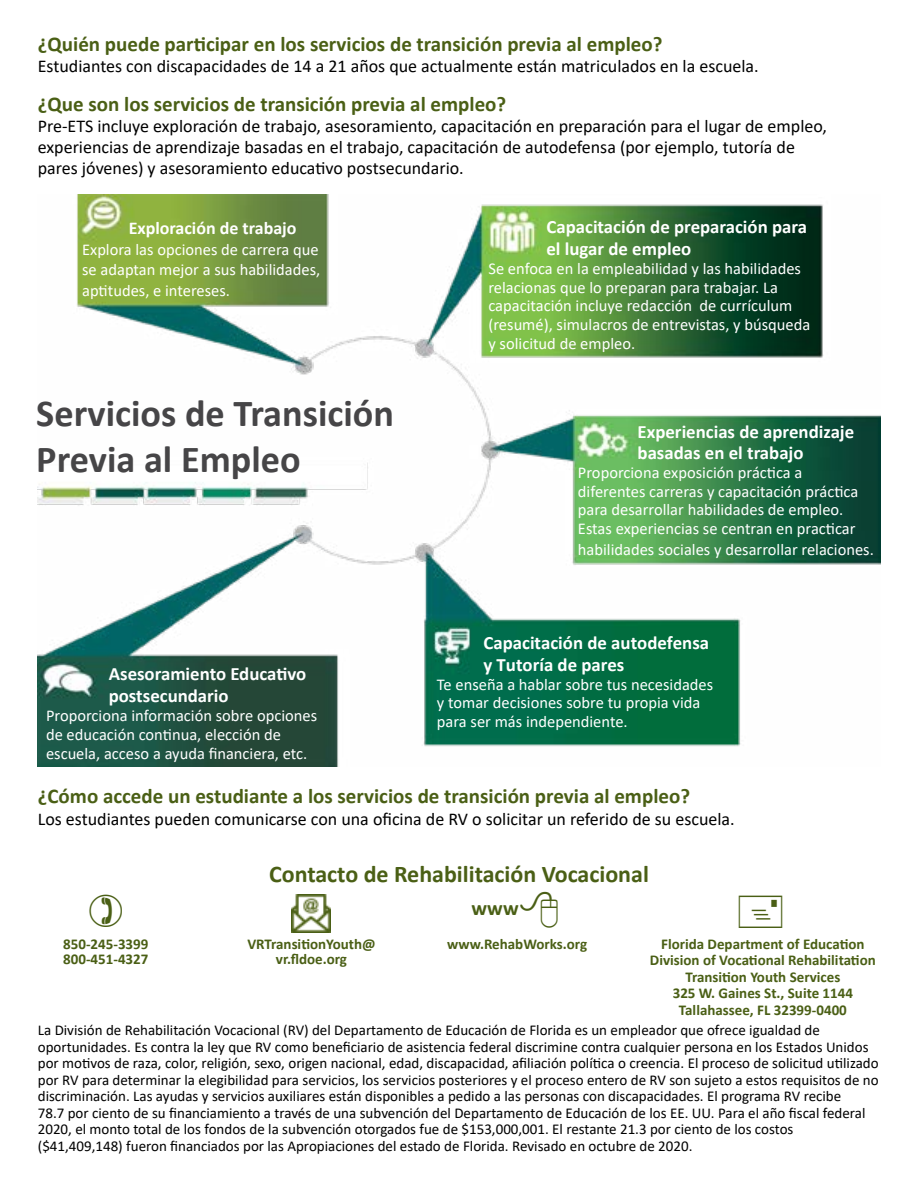
<style>
.page{position:relative;width:918px;height:1188px;background:#fff}
.page>*{position:absolute;margin:0;border:0;box-sizing:border-box;transform-origin:0 0}
.t1{font:700 38.25px/46.2px "Calibri";color:#464547}
.t2{font:700 24px "Calibri";color:#4a5f15}
.t3{font:700 21px "Calibri";color:#4a5f15}
.t4{font:700 18.75px/21.9px "Calibri";color:#fff}
.t5{font:18px/21px "Calibri";color:#000}
.t6{font:700 18px "Calibri";color:#fff}
.t7{font:16.5px/18.9px "Calibri";color:#fff}
.t8{font:15px/16.5px "Calibri";color:#000}
.t9{font:700 15px/15px "Calibri";color:#4a5f15;text-align:center}
</style>
<div class="page">
<img style="left:38px;top:194px;width:842px;height:573px">
<img style="left:292px;top:894px;width:39px;height:39px">
<h2 class="t3" style="left:38px;top:29px;width:626px">¿Quién puede participar en los servicios de transición previa al empleo?</h2>
<p class="t5" style="left:38px;top:55px;width:722px">Estudiantes con discapacidades de 14 a 21 años que actualmente están matriculados en la escuela.</p>
<h2 class="t3" style="left:38px;top:89px;width:470px">¿Que son los servicios de transición previa al empleo?</h2>
<p class="t5" style="left:38px;top:115px;width:791px">Pre-ETS incluye exploración de trabajo, asesoramiento, capacitación en preparación para el lugar de empleo, experiencias de aprendizaje basadas en el trabajo, capacitación de autodefensa (por ejemplo, tutoría de pares jóvenes) y asesoramiento educativo postsecundario.</p>
<h3 class="t6" style="left:129px;top:216px;width:169px">Exploración de trabajo</h3>
<p class="t7" style="left:82px;top:239px;width:240px;line-height:20.4px;text-align:justify">Explora las opciones de carrera que se adaptan mejor a sus habilidades, aptitudes, e intereses.</p>
<h2 class="t1" style="left:36px;top:389px;width:359px">Servicios de Transición<br>Previa al Empleo</h2>
<h3 class="t4" style="left:546px;top:216px;width:262px">Capacitación de preparación para el lugar de empleo</h3>
<p class="t7" style="left:488px;top:258px;width:314px">Se enfoca en la empleabilidad y las habilidades relacionas que lo preparan para trabajar. La</p>
<p class="t7" style="left:488px;top:296px;width:305px">capacitación incluye redacción de currículum</p>
<p class="t7" style="left:488px;top:315px;width:323px">(resumé), simulacros de entrevistas, y búsqueda</p>
<p class="t7" style="left:488px;top:334px;width:148px">y solicitud de empleo.</p>
<h3 class="t4" style="left:638px;top:422px;width:218px;line-height:20.4px">Experiencias de aprendizaje basadas en el trabajo</h3>
<p class="t7" style="left:578px;top:462px;width:282px">Proporciona exposición práctica a diferentes carreras y capacitación práctica para desarrollar habilidades de empleo.<br>Estas experiencias se centran en practicar</p>
<p class="t7" style="left:578px;top:539px;width:297px">habilidades sociales y desarrollar relaciones.</p>
<h3 class="t4" style="left:483px;top:631px;width:227px">Capacitación de autodefensa y Tutoría de pares</h3>
<p class="t7" style="left:437px;top:674px;width:278px">Te enseña a hablar sobre tus necesidades</p>
<p class="t7" style="left:437px;top:693px;width:265px">y tomar decisiones sobre tu propia vida para ser más independiente.</p>
<h3 class="t4" style="left:109px;top:663px;width:199px">Asesoramiento Educativo postsecundario</h3>
<p class="t7" style="left:46px;top:706px;width:273px">Proporciona información sobre opciones</p>
<p class="t7" style="left:46px;top:725px;width:263px">de educación continua, elección de escuela, acceso a ayuda financiera, etc.</p>
<h2 class="t3" style="left:38px;top:781px;width:654px">¿Cómo accede un estudiante a los servicios de transición previa al empleo?</h2>
<p class="t5" style="left:38px;top:808px;width:698px">Los estudiantes pueden comunicarse con una oficina de RV o solicitar un referido de su escuela.</p>
<h2 class="t2" style="left:269px;top:857px;width:381px">Contacto de Rehabilitación Vocacional</h2>
<p class="t3" style="left:472px;top:893px;width:49px">www</p>
<p class="t9" style="left:447px;top:936px;width:141px">www.RehabWorks.org</p>
<p class="t9" style="left:650px;top:935px;width:227px;line-height:16.5px">Florida Department of Education<br>Division of Vocational Rehabilitation</p>
<p class="t9" style="left:685px;top:969px;width:157px">Transition Youth Services</p>
<p class="t9" style="left:673px;top:985px;width:182px">325 W. Gaines St., Suite 1144</p>
<p class="t9" style="left:679px;top:1002px;width:169px">Tallahassee, FL 32399-0400</p>
<p class="t8" style="left:38px;top:1021px;width:842px">La División de Rehabilitación Vocacional (RV) del Departamento de Educación de Florida es un empleador que ofrece igualdad de oportunidades. Es contra la ley que RV como beneficiario de asistencia federal discrimine contra cualquier persona en los Estados Unidos por motivos de raza, color, religión, sexo, origen nacional, edad, discapacidad, afiliación política o creencia. El proceso de solicitud utilizado por RV para determinar la elegibilidad para servicios, los servicios posteriores y el proceso entero de RV son sujeto a estos requisitos de no discriminación. Las ayudas y servicios auxiliares están disponibles a pedido a las personas con discapacidades. El programa RV recibe</p>
<p class="t8" style="left:38px;top:1104px;width:829px">78.7 por ciento de su financiamiento a través de una subvención del Departamento de Educación de los EE. UU. Para el año fiscal federal<br>2020, el monto total de los fondos de la subvención otorgados fue de $153,000,001. El restante 21.3 por ciento de los costos ($41,409,148) fueron financiados por las Apropiaciones del estado de Florida. Revisado en octubre de 2020.</p>
<p class="t9" style="left:247px;top:936px;width:130px">VRTransitionYouth@ vr.fldoe.org</p>
<p class="t9" style="left:63px;top:936px;width:87px">850-245-3399</p>
<p class="t9" style="left:63px;top:951px;width:87px">800-451-4327</p>
</div>
